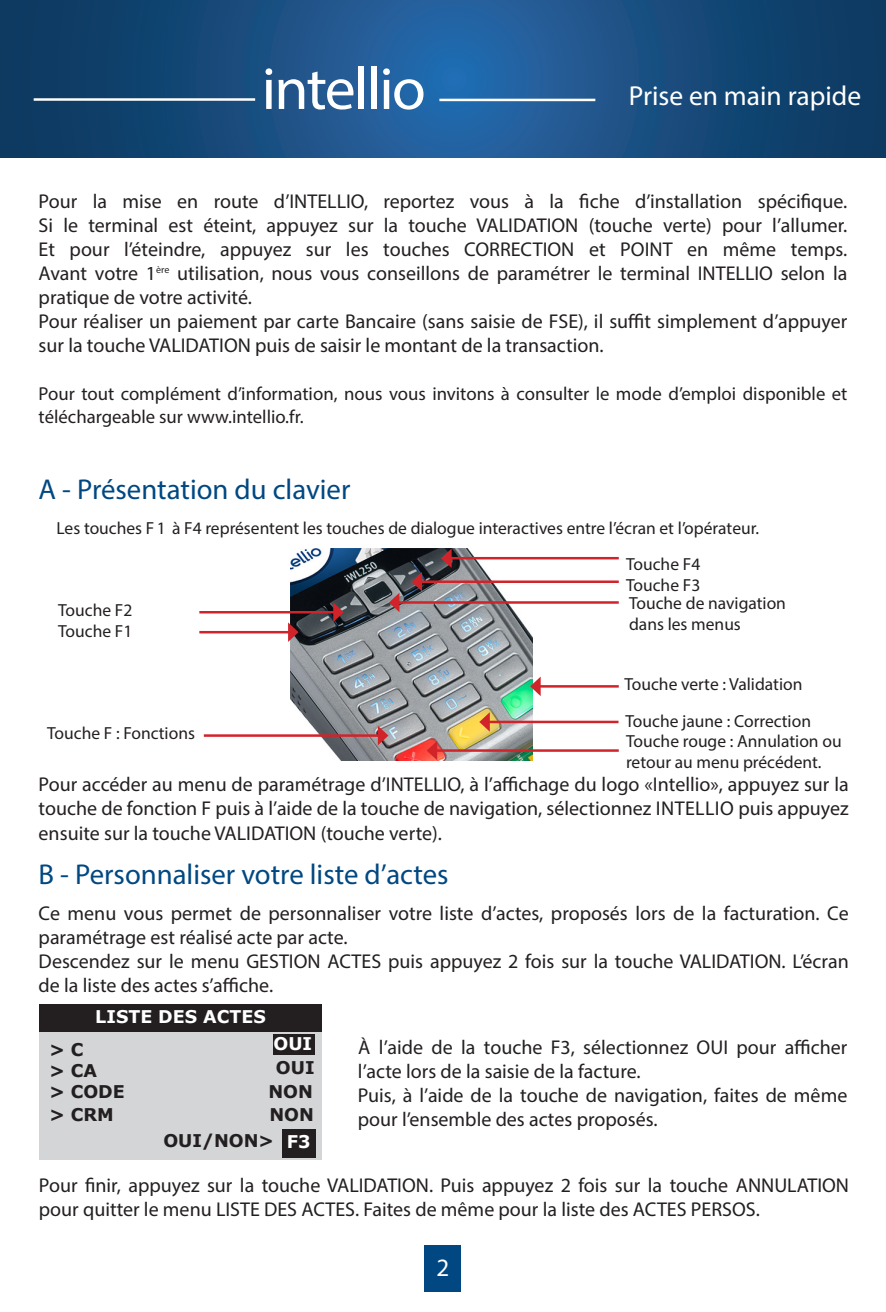
<style>
.page{position:relative;width:886px;height:1312px;background:#fff}
.page>*{position:absolute;margin:0;border:0;box-sizing:border-box;transform-origin:0 0}
.t1{font:60px "Myriad Pro";letter-spacing:-.03em;color:#fff}
.t2{font:28.75px "Myriad Pro";color:#014882}
.t3{font:27.5px "Myriad Pro";color:#fff}
.t4{font:25px "Myriad Pro";color:#fff}
.t5{font:20px/24px "Myriad Pro";color:#231f20}
.t6{font:18.75px/22.5px "Myriad Pro";color:#231f20}
.t7{font:17.5px/21px "Myriad Pro";color:#231f20}
.t8{font:700 17.5px "Verdana";color:#231f20}
.t9{font:700 17.5px "Verdana";color:#fff}
</style>
<div class="page">
<div style="left:424px;top:1244px;width:37px;height:46px;background:#014882"></div>
<div style="left:39px;top:1004px;width:282px;height:155px;background:#d3d5d7"></div>
<div style="left:39px;top:1003px;width:283px;height:27px;background:#231f20"></div>
<svg style="left:0;top:0;width:886px;height:158px;background:#184d80"></svg>
<hr style="left:34px;top:98px;width:221px;height:3px;background:#fff">
<hr style="left:439px;top:99px;width:156px;height:2px;background:#fff">
<div style="left:273px;top:1034px;width:42px;height:20px;background:#231f20"></div>
<div style="left:282px;top:1129px;width:33px;height:28px;background:#231f20"></div>
<img style="left:290px;top:548px;width:243px;height:212px">
<hr style="left:204px;top:734px;width:175px;height:2px;background:#d1232a">
<svg style="left:378px;top:725px;width:10px;height:20px"></svg>
<hr style="left:421px;top:580px;width:198px;height:3px;background:#d1232a">
<svg style="left:411px;top:572px;width:11px;height:19px"></svg>
<hr style="left:436px;top:749px;width:183px;height:2px;background:#d1232a">
<svg style="left:427px;top:740px;width:10px;height:20px"></svg>
<hr style="left:398px;top:601px;width:221px;height:2px;background:#d1232a">
<svg style="left:389px;top:592px;width:10px;height:20px"></svg>
<hr style="left:539px;top:685px;width:80px;height:2px;background:#d1232a">
<svg style="left:530px;top:676px;width:11px;height:20px"></svg>
<hr style="left:489px;top:720px;width:129px;height:3px;background:#d1232a">
<svg style="left:479px;top:712px;width:11px;height:19px"></svg>
<hr style="left:199px;top:611px;width:135px;height:2px;background:#d1232a">
<svg style="left:333px;top:602px;width:11px;height:20px"></svg>
<hr style="left:450px;top:557px;width:169px;height:2px;background:#d1232a">
<svg style="left:441px;top:548px;width:11px;height:20px"></svg>
<hr style="left:199px;top:630px;width:90px;height:3px;background:#d1232a">
<svg style="left:288px;top:622px;width:11px;height:19px"></svg>
<h1 class="t1" style="left:262px;top:52px;width:166px">intellio</h1>
<h3 class="t3" style="left:629px;top:78px;width:234px">Prise en main rapide</h3>
<p class="t5" style="left:39px;top:189px;width:810px">Pour la mise en route d’INTELLIO, reportez vous à la fiche d’installation spécifique.</p>
<p class="t5" style="left:39px;top:213px;width:810px">Si le terminal est éteint, appuyez sur la touche VALIDATION (touche verte) pour l’allumer.</p>
<p class="t5" style="left:39px;top:237px;width:810px">Et pour l’éteindre, appuyez sur les touches CORRECTION et POINT en même temps.</p>
<p class="t5" style="left:39px;top:261px;width:810px">Avant votre 1<sup>ère</sup> utilisation, nous vous conseillons de paramétrer le terminal INTELLIO selon la pratique de votre activité.</p>
<p class="t5" style="left:39px;top:309px;width:810px">Pour réaliser un paiement par carte Bancaire (sans saisie de FSE), il suffit simplement d’appuyer sur la touche VALIDATION puis de saisir le montant de la transaction.</p>
<p class="t6" style="left:39px;top:382px;width:810px">Pour tout complément d’information, nous vous invitons à consulter le mode d’emploi disponible et téléchargeable sur www.intellio.fr.</p>
<p class="t2" style="left:39px;top:472px;width:313px">A - Présentation du clavier</p>
<p class="t7" style="left:57px;top:517px;width:704px">Les touches F 1 à F4 représentent les touches de dialogue interactives entre l’écran et l’opérateur.</p>
<p class="t7" style="left:58px;top:599px;width:76px">Touche F2</p>
<p class="t7" style="left:58px;top:620px;width:76px">Touche F1</p>
<p class="t7" style="left:47px;top:722px;width:149px">Touche F : Fonctions</p>
<p class="t7" style="left:626px;top:553px;width:76px">Touche F4</p>
<p class="t7" style="left:626px;top:574px;width:76px">Touche F3</p>
<p class="t7" style="left:629px;top:592px;width:158px">Touche de navigation dans les menus</p>
<p class="t7" style="left:624px;top:672px;width:180px">Touche verte : Validation</p>
<p class="t7" style="left:625px;top:710px;width:187px">Touche jaune : Correction</p>
<p class="t7" style="left:626px;top:730px;width:217px">Touche rouge : Annulation ou retour au menu précédent.</p>
<p class="t5" style="left:39px;top:772px;width:811px;text-align:justify">Pour accéder au menu de paramétrage d’INTELLIO, à l’affichage du logo «Intellio», appuyez sur la touche de fonction F puis à l’aide de la touche de navigation, sélectionnez INTELLIO puis appuyez ensuite sur la touche VALIDATION (touche verte).</p>
<p class="t2" style="left:39px;top:856px;width:411px">B - Personnaliser votre liste d’actes</p>
<p class="t5" style="left:39px;top:901px;width:811px">Ce menu vous permet de personnaliser votre liste d’actes, proposés lors de la facturation. Ce paramétrage est réalisé acte par acte.</p>
<p class="t5" style="left:39px;top:949px;width:812px">Descendez sur le menu GESTION ACTES puis appuyez 2 fois sur la touche VALIDATION. L’écran de la liste des actes s’affiche.</p>
<p class="t9" style="left:95px;top:1003px;width:172px">LISTE DES ACTES</p>
<p class="t9" style="left:273px;top:1031px;width:40px">OUI</p>
<p class="t8" style="left:50px;top:1036px;width:35px">&gt; C</p>
<p class="t8" style="left:50px;top:1057px;width:49px">&gt; CA</p>
<p class="t8" style="left:276px;top:1055px;width:40px">OUI</p>
<p class="t8" style="left:50px;top:1078px;width:77px">&gt; CODE</p>
<p class="t8" style="left:268px;top:1078px;width:46px">NON</p>
<p class="t8" style="left:50px;top:1102px;width:66px">&gt; CRM</p>
<p class="t8" style="left:269px;top:1102px;width:46px">NON</p>
<p class="t8" style="left:163px;top:1128px;width:112px">OUI/NON&gt;</p>
<p class="t9" style="left:287px;top:1129px;width:25px">F3</p>
<p class="t5" style="left:358px;top:1034px;width:491px">À l’aide de la touche F3, sélectionnez OUI pour afficher l’acte lors de la saisie de la facture.</p>
<p class="t5" style="left:358px;top:1082px;width:491px">Puis, à l’aide de la touche de navigation, faites de même pour l’ensemble des actes proposés.</p>
<p class="t5" style="left:39px;top:1172px;width:812px">Pour finir, appuyez sur la touche VALIDATION. Puis appuyez 2 fois sur la touche ANNULATION pour quitter le menu LISTE DES ACTES. Faites de même pour la liste des ACTES PERSOS.</p>
<p class="t4" style="left:436px;top:1251px;width:14px">2</p>
</div>
